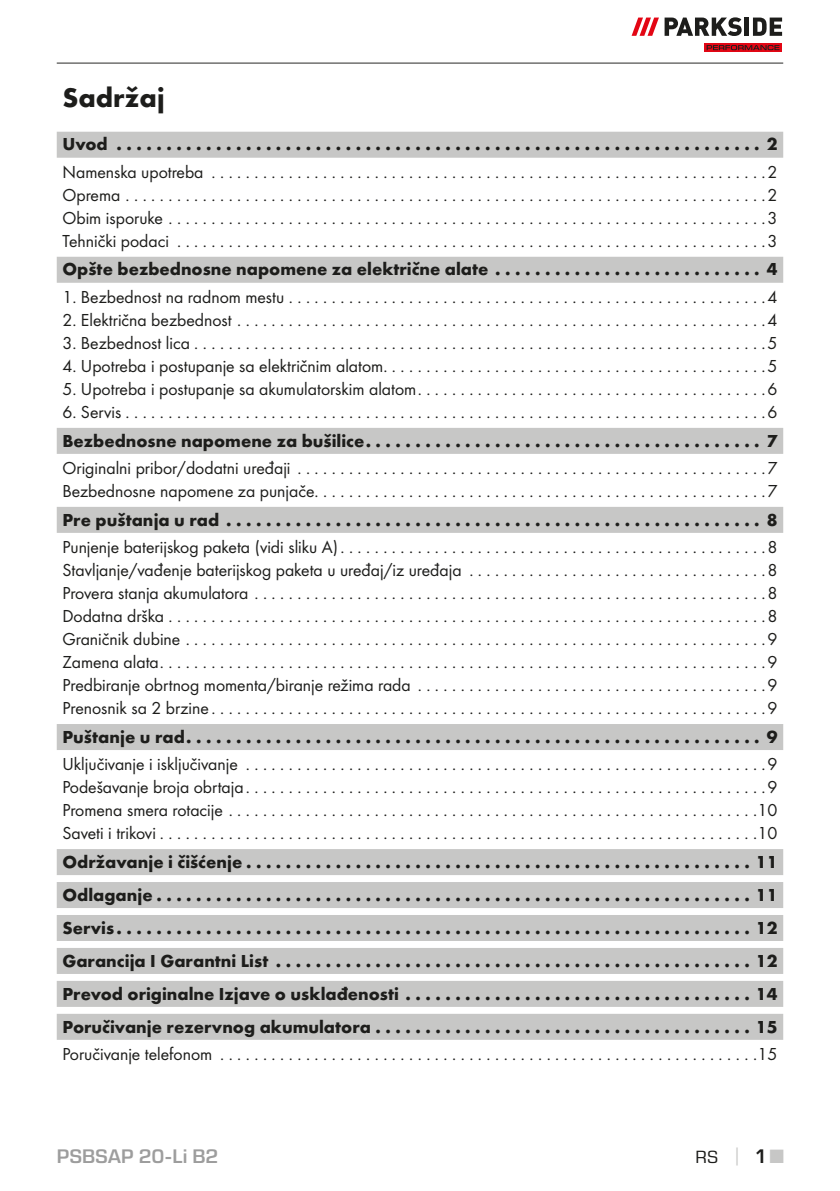
<style>
.page{position:relative;width:840px;height:1191px;background:#fff}
.page>*{position:absolute;margin:0;border:0;box-sizing:border-box;transform-origin:0 0}
.t1{font:700 28px "Futura";color:#1d1d1b}
.t2{font:600 20px "Eurostile Next LT Pro";color:#9d9d9d}
.t3{font:18px/23px "Futura Boo";color:#1d1d1b;text-align:justify}
.t4{font:700 18px/33px "Futura";color:#1d1d1b;text-align:justify}
.t5{font:18px "Eurostile Next LT Pro";color:#1d1d1b}
.s1{font-family:"Futura";font-weight:700;color:#c7c7c6}
.s2{font-weight:600;font-size:20px}
.s3{font-family:"Futura";font-weight:700;font-size:20px;color:#c7c7c6}
</style>
<div class="page">
<hr style="left:57px;top:62px;width:725px;height:2px;background:#70706f">
<svg style="left:704px;top:43px;width:77px;height:9px"></svg>
<svg style="left:706px;top:45px;width:73px;height:5px"></svg>
<svg style="left:631px;top:18px;width:27px;height:18px"></svg>
<svg style="left:664px;top:17px;width:77px;height:19px"></svg>
<hr style="left:744px;top:18px;width:4px;height:18px;background:#1d1d1b">
<svg style="left:753px;top:18px;width:28px;height:18px"></svg>
<div style="left:57px;top:132px;width:725px;height:26px;background:#c7c7c6"></div>
<div style="left:57px;top:257px;width:725px;height:26px;background:#c7c7c6"></div>
<div style="left:57px;top:428px;width:725px;height:26px;background:#c7c7c6"></div>
<div style="left:57px;top:507px;width:725px;height:26px;background:#c7c7c6"></div>
<div style="left:57px;top:724px;width:725px;height:26px;background:#c7c7c6"></div>
<div style="left:57px;top:849px;width:725px;height:26px;background:#c7c7c6"></div>
<div style="left:57px;top:882px;width:725px;height:26px;background:#c7c7c6"></div>
<div style="left:57px;top:915px;width:725px;height:26px;background:#c7c7c6"></div>
<div style="left:57px;top:948px;width:725px;height:26px;background:#c7c7c6"></div>
<div style="left:57px;top:981px;width:725px;height:26px;background:#c7c7c6"></div>
<div style="left:57px;top:1013px;width:725px;height:26px;background:#c7c7c6"></div>
<h1 class="t1" style="left:62px;top:80px;width:104px">Sadržaj</h1>
<p class="t4" style="left:62px;top:127px;width:716px">Uvod . . . . . . . . . . . . . . . . . . . . . . . . . . . . . . . . . . . . . . . . . . . . . . . . . . . . . . . . . . . . . . . . . 2</p>
<p class="t3" style="left:62px;top:160px;width:716px">Namenska upotreba . . . . . . . . . . . . . . . . . . . . . . . . . . . . . . . . . . . . . . . . . . . . . . . . . . . . . . . . . . . . . . . . 2<br>Oprema . . . . . . . . . . . . . . . . . . . . . . . . . . . . . . . . . . . . . . . . . . . . . . . . . . . . . . . . . . . . . . . . . . . . . . . . . . 2<br>Obim isporuke . . . . . . . . . . . . . . . . . . . . . . . . . . . . . . . . . . . . . . . . . . . . . . . . . . . . . . . . . . . . . . . . . . . . . 3<br>Tehnički podaci . . . . . . . . . . . . . . . . . . . . . . . . . . . . . . . . . . . . . . . . . . . . . . . . . . . . . . . . . . . . . . . . . . . . 3</p>
<p class="t4" style="left:62px;top:253px;width:716px">Opšte bezbednosne napomene za električne alate . . . . . . . . . . . . . . . . . . . . . . . . . . . 4</p>
<p class="t3" style="left:62px;top:285px;width:716px">1. Bezbednost na radnom mestu . . . . . . . . . . . . . . . . . . . . . . . . . . . . . . . . . . . . . . . . . . . . . . . . . . . . . . . 4</p>
<p class="t3" style="left:62px;top:308px;width:716px">2. Električna bezbednost . . . . . . . . . . . . . . . . . . . . . . . . . . . . . . . . . . . . . . . . . . . . . . . . . . . . . . . . . . . . . 4</p>
<p class="t3" style="left:62px;top:331px;width:716px">3. Bezbednost lica . . . . . . . . . . . . . . . . . . . . . . . . . . . . . . . . . . . . . . . . . . . . . . . . . . . . . . . . . . . . . . . . . . 5</p>
<p class="t3" style="left:62px;top:354px;width:716px">4. Upotreba i postupanje sa električnim alatom . . . . . . . . . . . . . . . . . . . . . . . . . . . . . . . . . . . . . . . . . . . . 5</p>
<p class="t3" style="left:62px;top:377px;width:716px">5. Upotreba i postupanje sa akumulatorskim alatom . . . . . . . . . . . . . . . . . . . . . . . . . . . . . . . . . . . . . . . . 6</p>
<p class="t3" style="left:62px;top:400px;width:716px">6. Servis . . . . . . . . . . . . . . . . . . . . . . . . . . . . . . . . . . . . . . . . . . . . . . . . . . . . . . . . . . . . . . . . . . . . . . . . . . 6</p>
<p class="t4" style="left:62px;top:424px;width:716px">Bezbednosne napomene za bušilice . . . . . . . . . . . . . . . . . . . . . . . . . . . . . . . . . . . . . . . . 7</p>
<p class="t3" style="left:62px;top:456px;width:716px">Originalni pribor/dodatni uređaji . . . . . . . . . . . . . . . . . . . . . . . . . . . . . . . . . . . . . . . . . . . . . . . . . . . . . . 7<br>Bezbednosne napomene za punjače . . . . . . . . . . . . . . . . . . . . . . . . . . . . . . . . . . . . . . . . . . . . . . . . . . . . 7</p>
<p class="t4" style="left:62px;top:503px;width:716px">Pre puštanja u rad . . . . . . . . . . . . . . . . . . . . . . . . . . . . . . . . . . . . . . . . . . . . . . . . . . . . . . 8</p>
<p class="t3" style="left:62px;top:535px;width:716px">Punjenje baterijskog paketa (vidi sliku A) . . . . . . . . . . . . . . . . . . . . . . . . . . . . . . . . . . . . . . . . . . . . . . . . . 8<br>Stavljanje/vađenje baterijskog paketa u uređaj/iz uređaja . . . . . . . . . . . . . . . . . . . . . . . . . . . . . . . . . . 8<br>Provera stanja akumulatora . . . . . . . . . . . . . . . . . . . . . . . . . . . . . . . . . . . . . . . . . . . . . . . . . . . . . . . . . . . 8<br>Dodatna drška . . . . . . . . . . . . . . . . . . . . . . . . . . . . . . . . . . . . . . . . . . . . . . . . . . . . . . . . . . . . . . . . . . . . . 8<br>Graničnik dubine . . . . . . . . . . . . . . . . . . . . . . . . . . . . . . . . . . . . . . . . . . . . . . . . . . . . . . . . . . . . . . . . . . . 9<br>Zamena alata . . . . . . . . . . . . . . . . . . . . . . . . . . . . . . . . . . . . . . . . . . . . . . . . . . . . . . . . . . . . . . . . . . . . . . 9<br>Predbiranje obrtnog momenta/biranje režima rada . . . . . . . . . . . . . . . . . . . . . . . . . . . . . . . . . . . . . . . . 9<br>Prenosnik sa 2 brzine . . . . . . . . . . . . . . . . . . . . . . . . . . . . . . . . . . . . . . . . . . . . . . . . . . . . . . . . . . . . . . . . 9</p>
<p class="t4" style="left:62px;top:720px;width:716px">Puštanje u rad . . . . . . . . . . . . . . . . . . . . . . . . . . . . . . . . . . . . . . . . . . . . . . . . . . . . . . . . . . 9</p>
<p class="t3" style="left:62px;top:752px;width:716px">Uključivanje i isključivanje . . . . . . . . . . . . . . . . . . . . . . . . . . . . . . . . . . . . . . . . . . . . . . . . . . . . . . . . . . . . 9<br>Podešavanje broja obrtaja . . . . . . . . . . . . . . . . . . . . . . . . . . . . . . . . . . . . . . . . . . . . . . . . . . . . . . . . . . . . 9<br>Promena smera rotacije . . . . . . . . . . . . . . . . . . . . . . . . . . . . . . . . . . . . . . . . . . . . . . . . . . . . . . . . . . . . . 10<br>Saveti i trikovi . . . . . . . . . . . . . . . . . . . . . . . . . . . . . . . . . . . . . . . . . . . . . . . . . . . . . . . . . . . . . . . . . . . . . 10</p>
<p class="t4" style="left:62px;top:845px;width:716px">Održavanje i čišćenje . . . . . . . . . . . . . . . . . . . . . . . . . . . . . . . . . . . . . . . . . . . . . . . . . . . 11<br>Odlaganje . . . . . . . . . . . . . . . . . . . . . . . . . . . . . . . . . . . . . . . . . . . . . . . . . . . . . . . . . . . . 11<br>Servis . . . . . . . . . . . . . . . . . . . . . . . . . . . . . . . . . . . . . . . . . . . . . . . . . . . . . . . . . . . . . . . . 12<br>Garancija I Garantni List . . . . . . . . . . . . . . . . . . . . . . . . . . . . . . . . . . . . . . . . . . . . . . . . 12<br>Prevod originalne Izjave o usklađenosti . . . . . . . . . . . . . . . . . . . . . . . . . . . . . . . . . . . 14<br>Poručivanje rezervnog akumulatora . . . . . . . . . . . . . . . . . . . . . . . . . . . . . . . . . . . . . . 15</p>
<p class="t3" style="left:62px;top:1042px;width:716px">Poručivanje telefonom . . . . . . . . . . . . . . . . . . . . . . . . . . . . . . . . . . . . . . . . . . . . . . . . . . . . . . . . . . . . . . 15</p>
<p class="t2" style="left:57px;top:1144px;width:163px">PSBSAP 20-Li B2</p>
<p class="t5" style="left:695px;top:1146px;width:89px">RS <span class="s1">│</span> <span class="s2">1</span><span class="s3">■</span></p>
</div>
